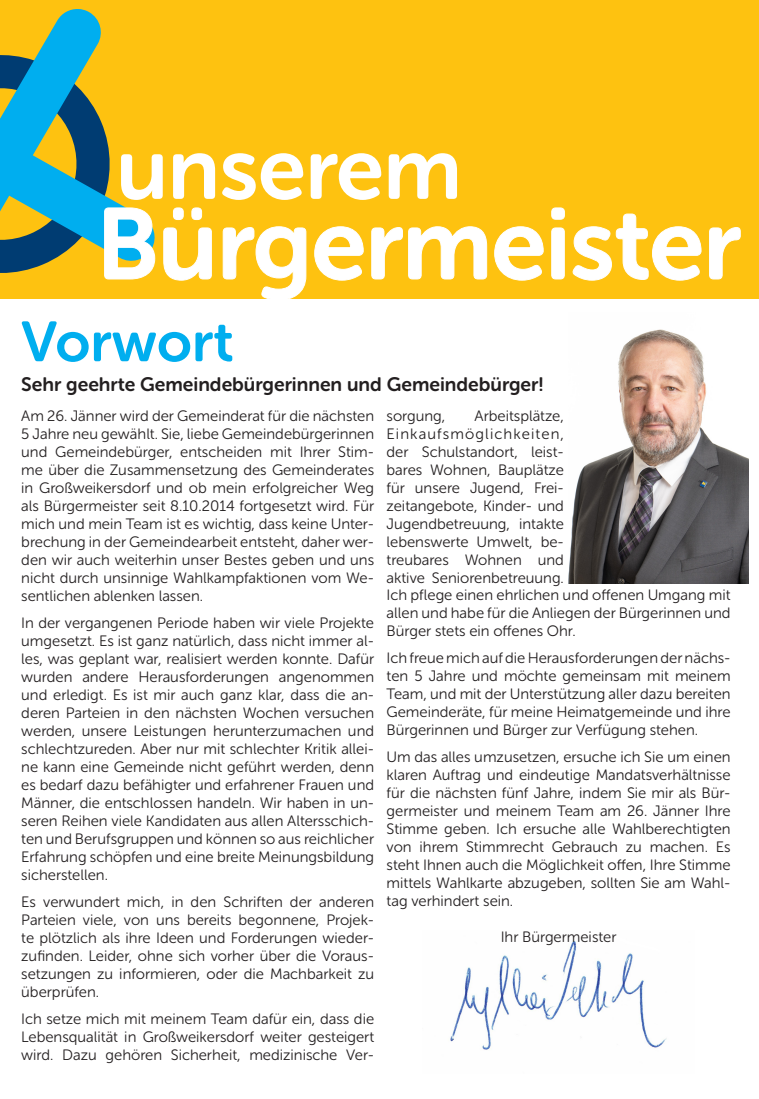
<style>
.page{position:relative;width:759px;height:1099px;background:#fff}
.page>*{position:absolute;margin:0;border:0;box-sizing:border-box;transform-origin:0 0}
.t1{font:100px "Museo Sans Rounded 700";letter-spacing:-.005em;color:#fff}
.t2{font:87.5px "Museo Sans Rounded 700";letter-spacing:-.005em;color:#fff}
.t3{font:56.25px "Museo Sans Rounded 700";color:#00aeef}
.t4{font:19.38px "Museo Sans Rounded 700";color:#231f20}
.t5{font:15px/18px "Museo Sans Rounded 300";color:#231f20;text-align:justify}
</style>
<div class="page">
<img style="left:450px;top:941px;width:217px;height:109px">
<div style="left:0;top:0;width:758px;height:299px;background:#fec210"></div>
<svg style="left:0;top:9px;width:212px;height:272px"></svg>
<svg style="left:222px;top:226px;width:84px;height:73px"></svg>
<svg style="left:314px;top:226px;width:50px;height:55px"></svg>
<svg style="left:371px;top:226px;width:116px;height:53px"></svg>
<svg style="left:494px;top:226px;width:49px;height:55px"></svg>
<svg style="left:551px;top:207px;width:14px;height:72px"></svg>
<svg style="left:572px;top:213px;width:129px;height:68px"></svg>
<svg style="left:709px;top:227px;width:31px;height:52px"></svg>
<img style="left:568px;top:329px;width:180px;height:254px">
<p class="t2" style="left:116px;top:120px;width:347px">unserem</p>
<p class="t1" style="left:96px;top:189px;width:645px">Bürgermeister</p>
<p class="t3" style="left:21px;top:310px;width:214px">Vorwort</p>
<p class="t4" style="left:21px;top:374px;width:523px">Sehr geehrte Gemeindebürgerinnen und Gemeindebürger!</p>
<p class="t5" style="left:21px;top:406px;width:354px">Am 26. Jänner wird der Gemeinderat für die nächsten 5 Jahre neu gewählt. Sie, liebe Gemeindebürgerinnen und Gemeindebürger, entscheiden mit Ihrer Stim&shy;me über die Zusammensetzung des Gemeinderates in Großweikersdorf und ob mein erfolgreicher Weg als Bürgermeister seit 8.10.2014 fortgesetzt wird. Für mich und mein Team ist es wichtig, dass keine Unter&shy;brechung in der Gemeindearbeit entsteht, daher wer&shy;den wir auch weiterhin unser Bestes geben und uns nicht durch unsinnige Wahlkampfaktionen vom We&shy;sentlichen ablenken lassen.</p>
<p class="t5" style="left:21px;top:613px;width:354px">In der vergangenen Periode haben wir viele Projekte umgesetzt. Es ist ganz natürlich, dass nicht immer al&shy;les, was geplant war, realisiert werden konnte. Dafür wurden andere Herausforderungen angenommen und erledigt. Es ist mir auch ganz klar, dass die an&shy;deren Parteien in den nächsten Wochen versuchen werden, unsere Leistungen herunterzumachen und schlechtzureden. Aber nur mit schlechter Kritik allei&shy;ne kann eine Gemeinde nicht geführt werden, denn es bedarf dazu befähigter und erfahrener Frauen und Männer, die entschlossen handeln. Wir haben in un&shy;seren Reihen viele Kandidaten aus allen Altersschich&shy;ten und Berufsgruppen und können so aus reichlicher Erfahrung schöpfen und eine breite Meinungsbildung sicherstellen.</p>
<p class="t5" style="left:21px;top:892px;width:354px">Es verwundert mich, in den Schriften der anderen Parteien viele, von uns bereits begonnene, Projek&shy;te plötzlich als ihre Ideen und Forderungen wieder&shy;zufinden. Leider, ohne sich vorher über die Voraus&shy;setzungen zu informieren, oder die Machbarkeit zu überprüfen.</p>
<p class="t5" style="left:21px;top:1009px;width:354px">Ich setze mich mit meinem Team dafür ein, dass die Lebensqualität in Großweikersdorf weiter gesteigert wird. Dazu gehören Sicherheit, medizinische Ver-</p>
<p class="t5" style="left:386px;top:406px;width:179px;text-indent:88px">Arbeitsplätze, Einkaufsmöglichkeiten, der Schulstandort, leist&shy;bares Wohnen, Bauplätze für unsere Jugend, Frei&shy;zeitangebote, Kinder- und Jugendbetreuung, intakte lebenswerte Umwelt, be&shy;treubares Wohnen und aktive Seniorenbetreuung.</p>
<p class="t5" style="left:386px;top:406px;width:60px">sorgung,</p>
<p class="t5" style="left:386px;top:585px;width:345px">Ich pflege einen ehrlichen und offenen Umgang mit allen und habe für die Anliegen der Bürgerinnen und Bürger stets ein offenes Ohr.</p>
<p class="t5" style="left:386px;top:648px;width:345px">Ich freue mich auf die Herausforderungen der nächs&shy;ten 5 Jahre und möchte gemeinsam mit meinem Team, und mit der Unterstützung aller dazu bereiten Gemeinderäte, für meine Heimatgemeinde und ihre Bürgerinnen und Bürger zur Verfügung stehen.</p>
<p class="t5" style="left:386px;top:747px;width:345px">Um das alles umzusetzen, ersuche ich Sie um einen klaren Auftrag und eindeutige Mandatsverhältnisse für die nächsten fünf Jahre, indem Sie mir als Bür&shy;germeister und meinem Team am 26. Jänner Ihre Stimme geben. Ich ersuche alle Wahlberechtigten von ihrem Stimmrecht Gebrauch zu machen. Es steht Ihnen auch die Möglichkeit offen, Ihre Stimme mittels Wahlkarte abzugeben, sollten Sie am Wahl&shy;tag verhindert sein.</p>
<p class="t5" style="left:500px;top:927px;width:117px">Ihr Bürgermeister</p>
</div>
